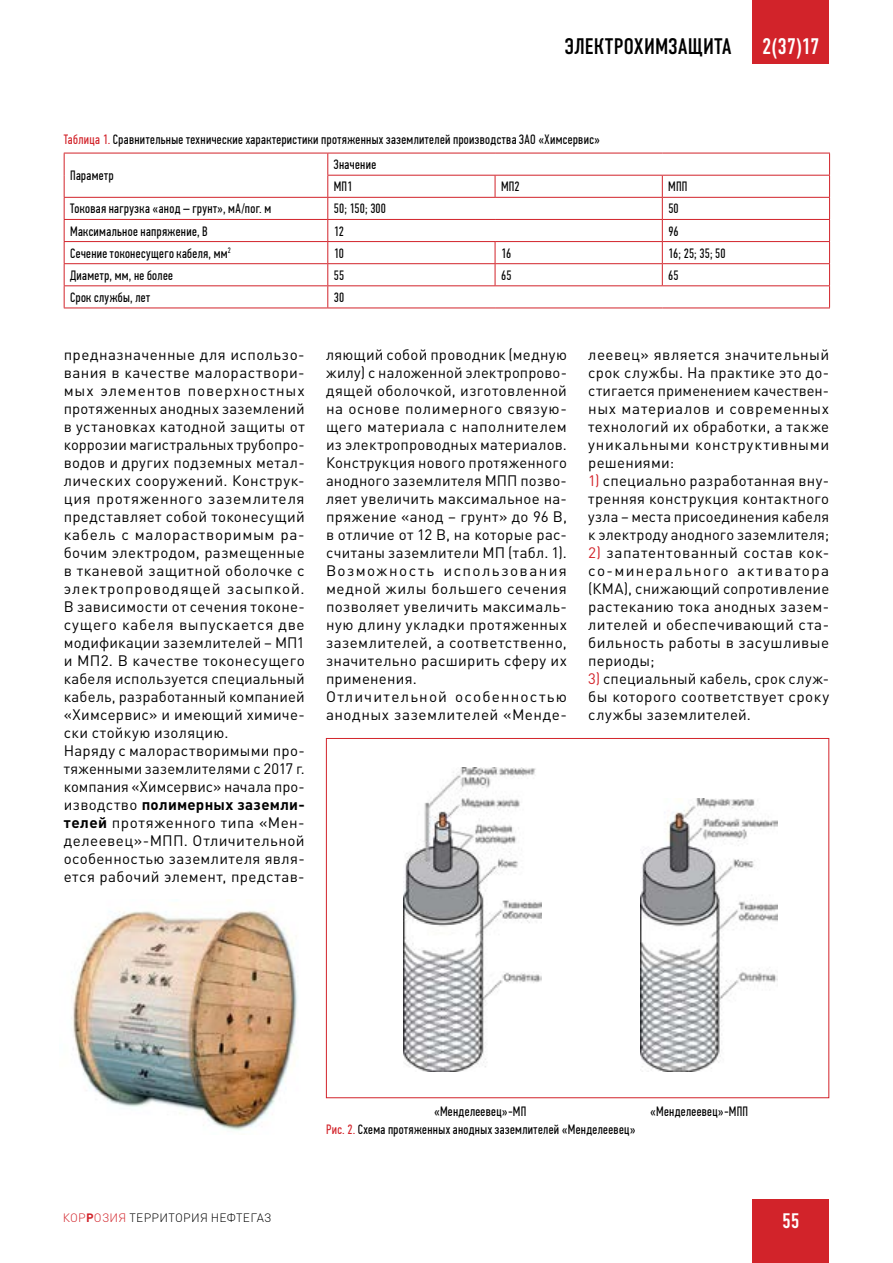
<style>
.page{position:relative;width:893px;height:1263px;background:#fff}
.page>*{position:absolute;margin:0;border:0;box-sizing:border-box;transform-origin:0 0}
.t1{font:22.5px "DIN Condensed C";letter-spacing:.015em;color:#000}
.t2{font:22.5px "DIN Condensed C";color:#fff}
.t3{font:21px "DIN Condensed C";color:#fff}
.t4{font:15px/18px "DIN Pro";letter-spacing:.025em;color:#000;text-align:justify}
.t5{font:13.5px/22.2px "PF Din Text Comp Pro";letter-spacing:.025em;color:#000}
.t6{font:300 12px "DIN Pro";letter-spacing:.02em;color:#000}
.s1{color:#d2232a}
.s2{font-weight:700}
.s3{font-weight:700;color:#d2232a}
</style>
<div class="page">
<div style="left:753px;top:1199px;width:76px;height:64px;background:#d2232a"></div>
<div style="left:753px;top:0;width:76px;height:64px;background:#d2232a"></div>
<hr style="left:64px;top:153px;width:264px;height:1px;background:#d2232a">
<hr style="left:328px;top:153px;width:167px;height:1px;background:#d2232a">
<hr style="left:495px;top:153px;width:167px;height:1px;background:#d2232a">
<hr style="left:662px;top:153px;width:168px;height:1px;background:#d2232a">
<hr style="left:327px;top:175px;width:168px;height:1px;background:#d2232a">
<hr style="left:495px;top:175px;width:167px;height:1px;background:#d2232a">
<svg style="left:495px;top:176px;width:1px;height:21px"></svg>
<hr style="left:662px;top:175px;width:168px;height:1px;background:#d2232a">
<hr style="left:64px;top:197px;width:264px;height:1px;background:#d2232a">
<hr style="left:328px;top:197px;width:167px;height:1px;background:#d2232a">
<hr style="left:495px;top:197px;width:167px;height:1px;background:#d2232a">
<hr style="left:662px;top:197px;width:168px;height:1px;background:#d2232a">
<hr style="left:64px;top:219px;width:264px;height:1px;background:#d2232a">
<hr style="left:328px;top:219px;width:167px;height:1px;background:#d2232a">
<hr style="left:495px;top:219px;width:167px;height:1px;background:#d2232a">
<hr style="left:662px;top:219px;width:168px;height:1px;background:#d2232a">
<hr style="left:64px;top:241px;width:264px;height:1px;background:#d2232a">
<hr style="left:328px;top:241px;width:167px;height:1px;background:#d2232a">
<hr style="left:495px;top:241px;width:167px;height:1px;background:#d2232a">
<hr style="left:662px;top:241px;width:168px;height:1px;background:#d2232a">
<hr style="left:64px;top:263px;width:264px;height:1px;background:#d2232a">
<hr style="left:328px;top:263px;width:167px;height:1px;background:#d2232a">
<hr style="left:495px;top:263px;width:167px;height:1px;background:#d2232a">
<svg style="left:495px;top:242px;width:1px;height:43px"></svg>
<hr style="left:662px;top:263px;width:168px;height:1px;background:#d2232a">
<svg style="left:662px;top:176px;width:1px;height:109px"></svg>
<hr style="left:64px;top:285px;width:264px;height:1px;background:#d2232a">
<svg style="left:64px;top:153px;width:1px;height:155px"></svg>
<hr style="left:64px;top:308px;width:264px;height:1px;background:#d2232a">
<hr style="left:328px;top:285px;width:167px;height:1px;background:#d2232a">
<svg style="left:327px;top:153px;width:1px;height:155px"></svg>
<hr style="left:328px;top:308px;width:167px;height:1px;background:#d2232a">
<hr style="left:495px;top:308px;width:167px;height:1px;background:#d2232a">
<hr style="left:662px;top:308px;width:168px;height:1px;background:#d2232a">
<hr style="left:495px;top:285px;width:167px;height:1px;background:#d2232a">
<hr style="left:662px;top:285px;width:168px;height:1px;background:#d2232a">
<svg style="left:829px;top:153px;width:1px;height:155px"></svg>
<img style="left:404px;top:767px;width:137px;height:304px">
<img style="left:640px;top:798px;width:138px;height:273px">
<img style="left:73px;top:910px;width:225px;height:221px">
<h1 class="t1" style="left:565px;top:34px;width:168px">ЭЛЕКТРОХИМЗАЩИТА</h1>
<p class="t5" style="left:64px;top:128px;width:538px"><span class="s1">Таблица 1.</span> Сравнительные технические характеристики протяженных заземлителей производства ЗАО «Химсервис»</p>
<p class="t5" style="left:70px;top:165px;width:45px">Параметр</p>
<p class="t5" style="left:334px;top:154px;width:44px">Значение<br>МП1</p>
<p class="t5" style="left:501px;top:176px;width:20px">МП2</p>
<p class="t5" style="left:668px;top:176px;width:21px">МПП</p>
<p class="t5" style="left:70px;top:198px;width:203px">Токовая нагрузка «анод – грунт», мА/пог. м</p>
<p class="t5" style="left:334px;top:198px;width:54px">50; 150; 300</p>
<p class="t5" style="left:668px;top:198px;width:12px">50</p>
<p class="t5" style="left:70px;top:220px;width:139px">Максимальное напряжение, В</p>
<p class="t5" style="left:334px;top:220px;width:12px">12</p>
<p class="t5" style="left:668px;top:220px;width:12px">96</p>
<p class="t5" style="left:70px;top:242px;width:162px">Сечение токонесущего кабеля, мм<sup>2</sup></p>
<p class="t5" style="left:334px;top:242px;width:12px">10</p>
<p class="t5" style="left:501px;top:242px;width:12px">16</p>
<p class="t5" style="left:668px;top:242px;width:59px">16; 25; 35; 50</p>
<p class="t5" style="left:70px;top:264px;width:104px">Диаметр, мм, не более</p>
<p class="t5" style="left:334px;top:264px;width:12px">55</p>
<p class="t5" style="left:501px;top:264px;width:12px">65</p>
<p class="t5" style="left:668px;top:264px;width:12px">65</p>
<p class="t5" style="left:70px;top:286px;width:81px">Срок службы, лет</p>
<p class="t5" style="left:334px;top:286px;width:12px">30</p>
<h1 class="t2" style="left:762px;top:34px;width:59px">2(37)17</h1>
<p class="t4" style="left:64px;top:345px;width:242px;text-align:left">предназначенные для использо&shy;вания в качестве малораствори&shy;мых элементов поверхностных протяженных анодных заземлений в установках катодной защиты от коррозии магистральных трубопро&shy;водов и других подземных метал&shy;лических сооружений. Конструк&shy;ция протяженного заземлителя представляет собой токонесущий кабель с малорастворимым ра&shy;бочим электродом, размещенные в тканевой защитной оболочке с электропроводящей засыпкой.<br>В зависимости от сечения токоне&shy;сущего кабеля выпускается две модификации заземлителей – МП1 и МП2. В качестве токонесущего кабеля используется специальный кабель, разработанный компанией «Химсервис» и имеющий химиче&shy;ски стойкую изоляцию.<br>Наряду с малорастворимыми про&shy;тяженными заземлителями с 2017 г. компания «Химсервис» начала про&shy;изводство <span class="s2">полимерных заземли&shy;телей</span> протяженного типа «Мен&shy;делеевец»-МПП. Отличительной особенностью заземлителя явля&shy;ется рабочий элемент, представ-</p>
<p class="t4" style="left:326px;top:345px;width:242px;text-align:left">ляющий собой проводник (медную жилу) с наложенной электропрово&shy;дящей оболочкой, изготовленной на основе полимерного связую&shy;щего материала с наполнителем из электропроводных материалов.<br>Конструкция нового протяженного анодного заземлителя МПП позво&shy;ляет увеличить максимальное на&shy;пряжение «анод – грунт» до 96 В, в отличие от 12 В, на которые рас&shy;считаны заземлители МП (табл. 1).<br>Возможность использования медной жилы большего сечения позволяет увеличить максималь&shy;ную длину укладки протяженных заземлителей, а соответственно, значительно расширить сферу их применения.<br>Отличительной особенностью анодных заземлителей «Менде-</p>
<p class="t4" style="left:588px;top:345px;width:242px">леевец» является значительный срок службы. На практике это до&shy;стигается применением качествен&shy;ных материалов и современных технологий их обработки, а также уникальными конструктивными решениями:</p>
<p class="t4" style="left:588px;top:471px;width:242px"><span class="s1">1)</span> специально разработанная вну&shy;тренняя конструкция контактного узла – места присоединения кабеля к электроду анодного заземлителя;</p>
<p class="t4" style="left:588px;top:543px;width:242px"><span class="s1">2)</span> запатентованный состав кок&shy;со-минерального активатора (КМА), снижающий сопротивление растеканию тока анодных зазем&shy;лителей и обеспечивающий ста&shy;бильность работы в засушливые периоды;</p>
<p class="t4" style="left:588px;top:669px;width:242px"><span class="s1">3)</span> специальный кабель, срок служ&shy;бы которого соответствует сроку службы заземлителей.</p>
<p class="t5" style="left:434px;top:1100px;width:94px">«Менделеевец»-МП</p>
<p class="t5" style="left:650px;top:1100px;width:100px">«Менделеевец»-МПП</p>
<p class="t5" style="left:326px;top:1118px;width:311px"><span class="s1">Рис. 2.</span> Схема протяженных анодных заземлителей «Менделеевец»</p>
<p class="t6" style="left:63px;top:1210px;width:211px"><span class="s1">КОР</span><span class="s3">Р</span><span class="s1">ОЗИЯ</span> ТЕРРИТОРИЯ НЕФТЕГАЗ</p>
<h2 class="t3" style="left:782px;top:1208px;width:19px">55</h2>
</div>
